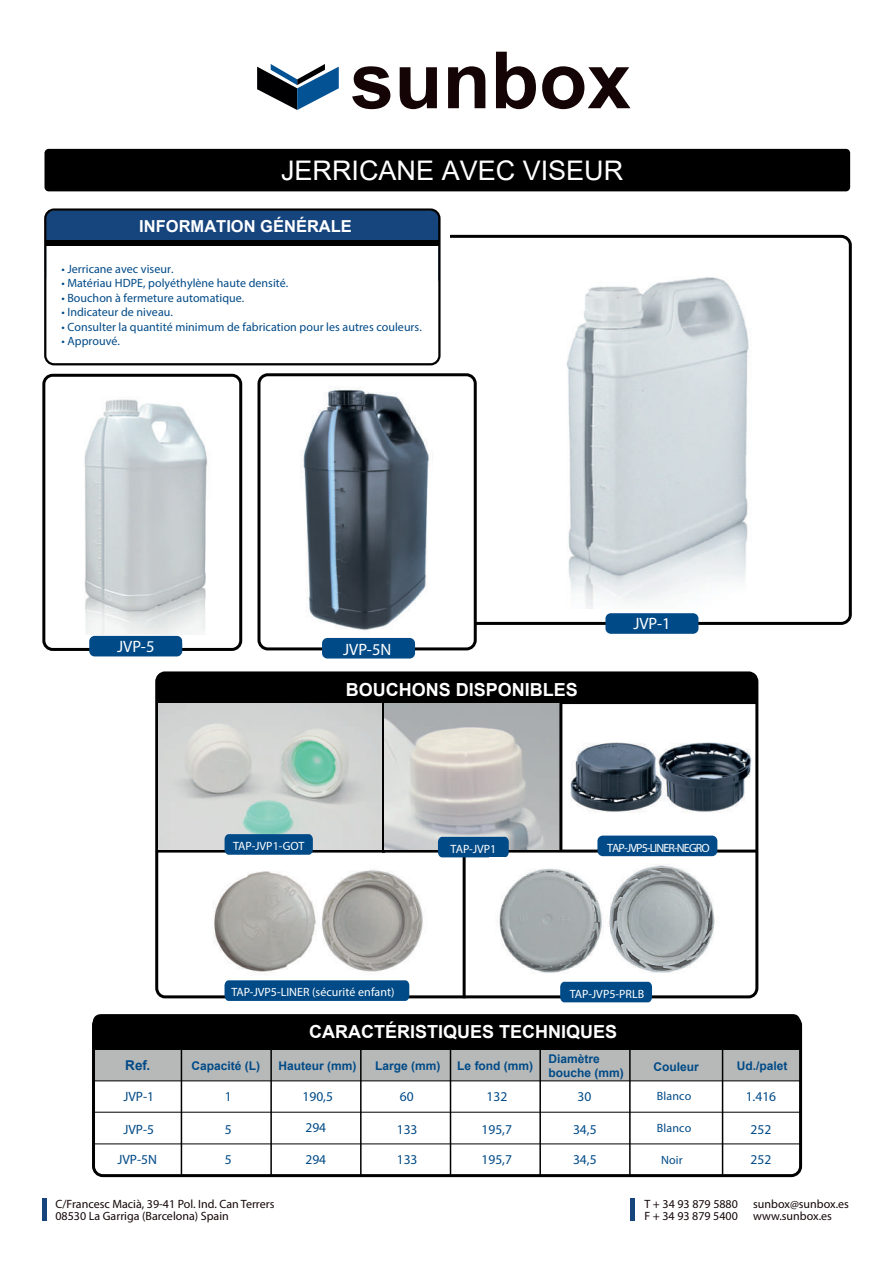
<style>
.page{position:relative;width:893px;height:1263px;background:#fff}
.page>*{position:absolute;margin:0;border:0;box-sizing:border-box;transform-origin:0 0}
.t1{font:700 79.05px "Arial";color:#140405}
.t2{font:27px "Arial";color:#fff}
.t3{font:700 18px "Arial";color:#fff}
.t4{font:700 16.5px "Arial";color:#fff}
.t5{font:16.5px "Myriad Pro";color:#fff}
.t6{font:13.5px "Myriad Pro";color:#004a87}
.t7{font:700 13.5px "Arial";color:#004a87}
.t8{font:12px "Myriad Pro";letter-spacing:.005em;color:#004a87}
.t9{font:12px/12px "Myriad Pro";color:#140607}
.t10{font:700 12px/14.4px "Arial";color:#004a87}
.t11{font:12px "Myriad Pro";color:#fff}
.t12{font:12px "Myriad Pro";letter-spacing:-.075em;color:#fff}
</style>
<div class="page">
<div style="left:155px;top:671px;width:603px;height:327px;border:3px solid #000001;border-radius:8px"></div>
<div style="left:44px;top:149px;width:806px;height:42px;background:#000001;border-radius:4px"></div>
<div style="left:42px;top:1199px;width:5px;height:22px;background:#16447d"></div>
<hr style="left:630px;top:1199px;width:4px;height:22px;background:#16447d">
<div style="left:380px;top:235px;width:472px;height:390px;border:3px solid #000001;border-radius:9px"></div>
<div style="left:93px;top:1014px;width:708px;height:34px;background:#000001"></div>
<svg style="left:96px;top:1048px;width:702px;height:3px;background:#3c3d3d"></svg>
<div style="left:93px;top:1051px;width:708px;height:30px;background:#b7b9b8"></div>
<div style="left:92px;top:1015px;width:710px;height:162px;border:3px solid #000001;border-radius:9px"></div>
<hr style="left:93px;top:1080px;width:708px;height:1px;background:#000001">
<hr style="left:93px;top:1112px;width:708px;height:1px;background:#000001">
<hr style="left:93px;top:1144px;width:708px;height:1px;background:#000001">
<hr style="left:181px;top:1049px;width:1px;height:126px;background:#000001">
<hr style="left:270px;top:1049px;width:2px;height:126px;background:#000001">
<hr style="left:360px;top:1049px;width:2px;height:126px;background:#000001">
<hr style="left:450px;top:1049px;width:1px;height:126px;background:#000001">
<hr style="left:539px;top:1049px;width:2px;height:126px;background:#000001">
<hr style="left:629px;top:1049px;width:2px;height:126px;background:#000001">
<hr style="left:722px;top:1049px;width:1px;height:126px;background:#000001">
<div style="left:605px;top:613px;width:93px;height:21px;background:#004a87;border-radius:5px"></div>
<div style="left:42px;top:374px;width:200px;height:277px;border:3px solid #000001;border-radius:9px"></div>
<div style="left:89px;top:636px;width:93px;height:20px;background:#004a87;border-radius:5px"></div>
<div style="left:342px;top:218px;width:107px;height:198px;background:#fff"></div>
<div style="left:47px;top:211px;width:391px;height:30px;background:#16447d"></div>
<div style="left:46px;top:241px;width:393px;height:5px;background:#000001"></div>
<div style="left:44px;top:208px;width:397px;height:157px;border:2px solid #000001;border-radius:9px"></div>
<hr style="left:157px;top:849px;width:600px;height:3px;background:#000001">
<hr style="left:382px;top:673px;width:3px;height:180px;background:#000001">
<hr style="left:463px;top:852px;width:3px;height:146px;background:#000001">
<div style="left:157px;top:673px;width:600px;height:31px;background:#000001"></div>
<svg style="left:257px;top:64px;width:82px;height:46px"></svg>
<img style="left:303px;top:387px;width:134px;height:243px">
<img style="left:84px;top:399px;width:124px;height:235px">
<img style="left:566px;top:277px;width:183px;height:331px">
<img style="left:385px;top:704px;width:174px;height:145px">
<svg style="left:438px;top:837px;width:71px;height:20px"></svg>
<img style="left:158px;top:704px;width:224px;height:145px">
<svg style="left:225px;top:834px;width:88px;height:21px;background:#064e89"></svg>
<img style="left:497px;top:864px;width:218px;height:118px">
<div style="left:560px;top:982px;width:92px;height:20px;background:#004a87"></div>
<div style="left:597px;top:835px;width:120px;height:21px;background:#004a87;border-radius:5px"></div>
<img style="left:213px;top:870px;width:210px;height:115px">
<div style="left:437px;top:602px;width:38px;height:53px;background:#fff"></div>
<div style="left:257px;top:373px;width:220px;height:277px;border:3px solid #000001;border-radius:9px"></div>
<div style="left:322px;top:638px;width:93px;height:20px;background:#004a87;border-radius:5px"></div>
<hr style="left:559px;top:701px;width:3px;height:149px;background:#000001">
<svg style="left:225px;top:980px;width:184px;height:21px;background:#054e89"></svg>
<img style="left:570px;top:742px;width:182px;height:70px">
<h1 class="t1" style="left:350px;top:25px;width:282px">sunbox</h1>
<h2 class="t2" style="left:281px;top:152px;width:344px">JERRICANE AVEC VISEUR</h2>
<h3 class="t4" style="left:139px;top:214px;width:214px">INFORMATION GÉNÉRALE</h3>
<p class="t8" style="left:61px;top:262px;width:114px">• Jerricane avec viseur.</p>
<p class="t8" style="left:61px;top:276px;width:229px">• Matériau HDPE, polyéthylène haute densité.</p>
<p class="t8" style="left:61px;top:290px;width:184px">• Bouchon à fermeture automatique.</p>
<p class="t8" style="left:61px;top:305px;width:113px">• Indicateur de niveau.</p>
<p class="t8" style="left:61px;top:319px;width:362px">• Consulter la quantité minimum de fabrication pour les autres couleurs.</p>
<p class="t8" style="left:61px;top:334px;width:60px">• Approuvé.</p>
<h3 class="t5" style="left:117px;top:636px;width:39px">JVP-5</h3>
<h3 class="t5" style="left:343px;top:639px;width:50px">JVP-5N</h3>
<h3 class="t3" style="left:346px;top:676px;width:234px">BOUCHONS DISPONIBLES</h3>
<h3 class="t5" style="left:633px;top:613px;width:39px">JVP-1</h3>
<p class="t11" style="left:233px;top:839px;width:73px">TAP-JVP1-GOT</p>
<p class="t11" style="left:451px;top:841px;width:47px">TAP-JVP1</p>
<p class="t12" style="left:607px;top:840px;width:104px">TAP-JVP5-LINER-NEGRO</p>
<p class="t11" style="left:231px;top:985px;width:165px">TAP-JVP5-LINER (sécurité enfant)</p>
<p class="t11" style="left:570px;top:986px;width:76px">TAP-JVP5-PRLB</p>
<h3 class="t3" style="left:309px;top:1019px;width:310px">CARACTÉRISTIQUES TECHNIQUES</h3>
<p class="t7" style="left:125px;top:1056px;width:26px">Ref.</p>
<p class="t10" style="left:191px;top:1059px;width:70px">Capacité (L)</p>
<p class="t10" style="left:279px;top:1059px;width:79px">Hauteur (mm)</p>
<p class="t10" style="left:375px;top:1058px;width:67px">Large (mm)</p>
<p class="t10" style="left:457px;top:1059px;width:77px">Le fond (mm)</p>
<p class="t10" style="left:549px;top:1051px;width:77px">Diamètre bouche (mm)</p>
<p class="t10" style="left:653px;top:1060px;width:47px">Couleur</p>
<p class="t10" style="left:737px;top:1059px;width:52px">Ud./palet</p>
<p class="t6" style="left:123px;top:1088px;width:32px">JVP-1</p>
<p class="t6" style="left:123px;top:1121px;width:32px">JVP-5</p>
<p class="t6" style="left:117px;top:1151px;width:41px">JVP-5N</p>
<p class="t8" style="left:657px;top:1088px;width:36px">Blanco</p>
<p class="t8" style="left:657px;top:1121px;width:36px">Blanco</p>
<p class="t8" style="left:661px;top:1153px;width:23px">Noir</p>
<p class="t6" style="left:746px;top:1088px;width:32px">1.416</p>
<p class="t6" style="left:302px;top:1088px;width:32px">190,5</p>
<p class="t6" style="left:400px;top:1088px;width:15px">60</p>
<p class="t6" style="left:578px;top:1088px;width:15px">30</p>
<p class="t6" style="left:573px;top:1121px;width:25px">34,5</p>
<p class="t6" style="left:573px;top:1151px;width:25px">34,5</p>
<p class="t6" style="left:487px;top:1088px;width:22px">132</p>
<p class="t6" style="left:481px;top:1121px;width:32px">195,7</p>
<p class="t6" style="left:225px;top:1088px;width:8px">1</p>
<p class="t6" style="left:225px;top:1121px;width:8px">5</p>
<p class="t6" style="left:225px;top:1151px;width:8px">5</p>
<p class="t6" style="left:305px;top:1119px;width:22px">294</p>
<p class="t6" style="left:397px;top:1121px;width:22px">133</p>
<p class="t6" style="left:751px;top:1121px;width:22px">252</p>
<p class="t6" style="left:305px;top:1151px;width:22px">294</p>
<p class="t6" style="left:397px;top:1151px;width:22px">133</p>
<p class="t6" style="left:481px;top:1151px;width:32px">195,7</p>
<p class="t6" style="left:751px;top:1151px;width:22px">252</p>
<p class="t9" style="left:55px;top:1198px;width:221px">C/Francesc Macià, 39-41 Pol. Ind. Can Terrers<br>08530 La Garriga (Barcelona) Spain</p>
<p class="t9" style="left:644px;top:1198px;width:95px">T + 34 93 879 5880</p>
<p class="t9" style="left:753px;top:1198px;width:97px">sunbox@sunbox.es</p>
<p class="t9" style="left:644px;top:1210px;width:95px">F + 34 93 879 5400</p>
<p class="t9" style="left:753px;top:1210px;width:80px">www.sunbox.es</p>
</div>
